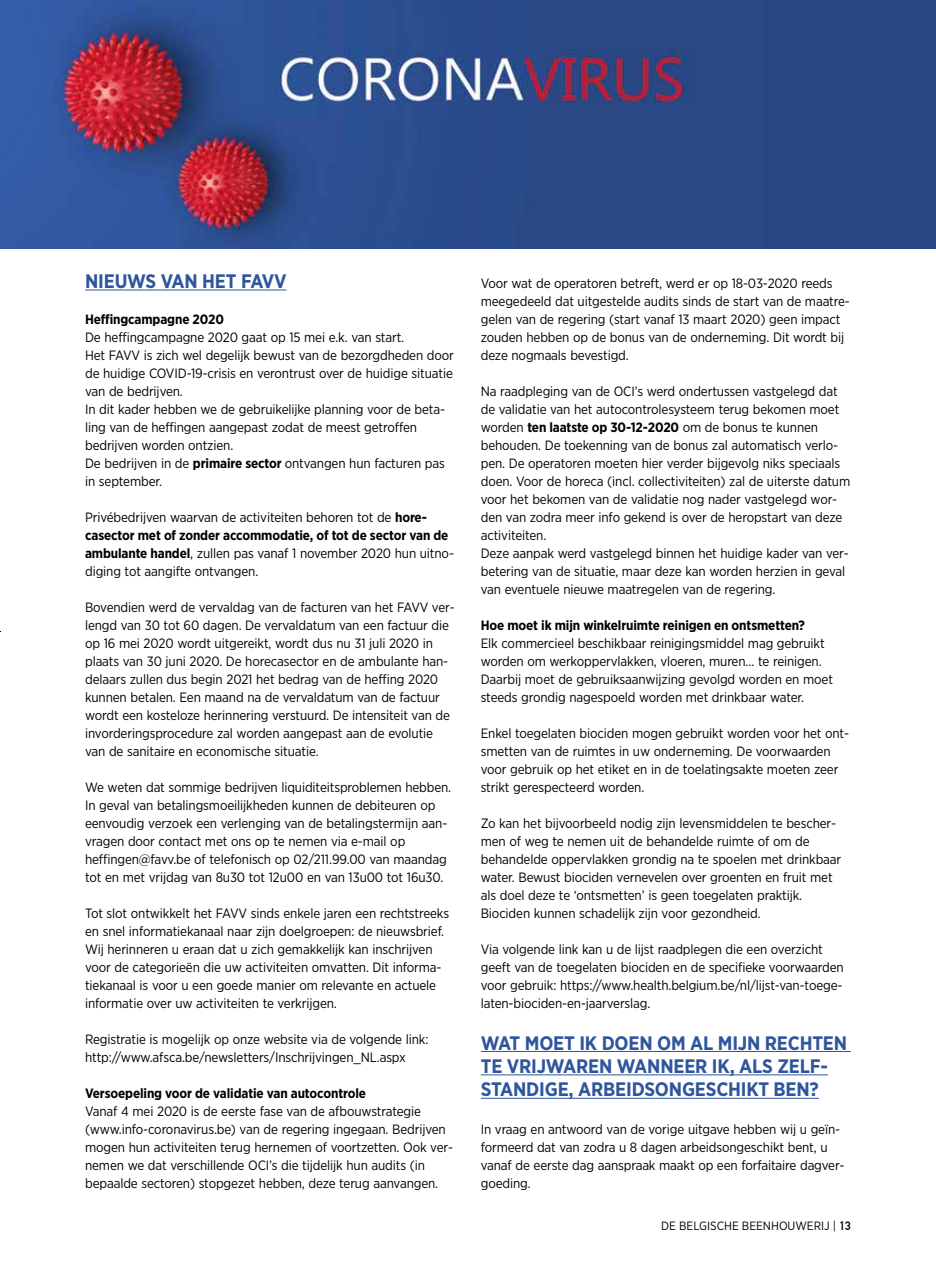
<style>
.page{position:relative;width:936px;height:1263px;background:#fff}
.page>*{position:absolute;margin:0;border:0;box-sizing:border-box;transform-origin:0 0}
.t1{font:700 19.5px/23.4px "Gotham Narrow";letter-spacing:-.01em;color:#2f569d}
.t2{font:13.5px/18px "Gotham Narrow";letter-spacing:-.01em;color:#000}
.t3{font:700 13.5px "Gotham Narrow";letter-spacing:-.01em;color:#000}
.t4{font:12px "Gotham Narrow";color:#000}
.s1{font-weight:700}
.s2{font-family:"DIN Alternate";font-weight:700}
</style>
<div class="page">
<hr style="left:85px;top:289px;width:201px;height:1px;background:#2f569d">
<hr style="left:480px;top:1051px;width:370px;height:1px;background:#2f569d">
<hr style="left:480px;top:1074px;width:347px;height:1px;background:#2f569d">
<hr style="left:480px;top:1098px;width:338px;height:1px;background:#2f569d">
<div style="left:0;top:0;width:935px;height:249px;background:#274782"></div>
<img style="left:0;top:0;width:690px;height:249px">
<h1 class="t1" style="left:85px;top:269px;width:203px">NIEUWS VAN HET FAVV</h1>
<p class="t3" style="left:85px;top:311px;width:140px">Heffingcampagne 2020</p>
<p class="t2" style="left:85px;top:328px;width:370px">De heffingcampagne 2020 gaat op 15 mei e.k. van start.<br>Het FAVV is zich wel degelijk bewust van de bezorgdheden door de huidige COVID-19-crisis en verontrust over de huidige situatie van de bedrijven.<br>In dit kader hebben we de gebruikelijke planning voor de beta&shy;ling van de heffingen aangepast zodat de meest getroffen bedrijven worden ontzien.<br>De bedrijven in de <span class="s1">primaire sector</span> ontvangen hun facturen pas in september.</p>
<p class="t2" style="left:85px;top:508px;width:370px">Privébedrijven waarvan de activiteiten behoren tot de <span class="s1">hore&shy;casector met of zonder accommodatie, of tot de sector van de ambulante handel</span>, zullen pas vanaf 1 november 2020 hun uitno&shy;diging tot aangifte ontvangen.</p>
<p class="t2" style="left:85px;top:598px;width:371px">Bovendien werd de vervaldag van de facturen van het FAVV ver&shy;lengd van 30 tot 60 dagen. De vervaldatum van een factuur die op 16 mei 2020 wordt uitgereikt, wordt dus nu 31 juli 2020 in plaats van 30 juni 2020. De horecasector en de ambulante han&shy;delaars zullen dus begin 2021 het bedrag van de heffing 2020 kunnen betalen. Een maand na de vervaldatum van de factuur wordt een kosteloze herinnering verstuurd. De intensiteit van de invorderingsprocedure zal worden aangepast aan de evolutie van de sanitaire en economische situatie.</p>
<p class="t2" style="left:85px;top:778px;width:367px">We weten dat sommige bedrijven liquiditeitsproblemen hebben.<br>In geval van betalingsmoeilijkheden kunnen de debiteuren op eenvoudig verzoek een verlenging van de betalingstermijn aan&shy;vragen door contact met ons op te nemen via e-mail op heffingen@favv.be of telefonisch op 02/211.99.00 van maandag tot en met vrijdag van 8u30 tot 12u00 en van 13u00 tot 16u30.</p>
<p class="t2" style="left:85px;top:904px;width:365px">Tot slot ontwikkelt het FAVV sinds enkele jaren een rechtstreeks en snel informatiekanaal naar zijn doelgroepen: de nieuwsbrief.<br>Wij herinneren u eraan dat u zich gemakkelijk kan inschrijven voor de categorieën die uw activiteiten omvatten. Dit informa&shy;tiekanaal is voor u een goede manier om relevante en actuele informatie over uw activiteiten te verkrijgen.</p>
<p class="t2" style="left:85px;top:1030px;width:345px">Registratie is mogelijk op onze website via de volgende link: http://www.afsca.be/newsletters/Inschrijvingen_NL.aspx</p>
<p class="t3" style="left:85px;top:1084px;width:282px">Versoepeling voor de validatie van autocontrole</p>
<p class="t2" style="left:85px;top:1102px;width:369px">Vanaf 4 mei 2020 is de eerste fase van de afbouwstrategie (www.info-coronavirus.be) van de regering ingegaan. Bedrijven mogen hun activiteiten terug hernemen of voortzetten. Ook ver&shy;nemen we dat verschillende OCI’s die tijdelijk hun audits (in bepaalde sectoren) stopgezet hebben, deze terug aanvangen.</p>
<p class="t2" style="left:480px;top:274px;width:370px">Voor wat de operatoren betreft, werd er op 18-03-2020 reeds meegedeeld dat uitgestelde audits sinds de start van de maatre&shy;gelen van de regering (start vanaf 13 maart 2020) geen impact zouden hebben op de bonus van de onderneming. Dit wordt bij deze nogmaals bevestigd.</p>
<p class="t2" style="left:480px;top:382px;width:371px">Na raadpleging van de OCI’s werd ondertussen vastgelegd dat de validatie van het autocontrolesysteem terug bekomen moet worden <span class="s1">ten laatste op 30-12-2020</span> om de bonus te kunnen behouden. De toekenning van de bonus zal automatisch verlo&shy;pen. De operatoren moeten hier verder bijgevolg niks speciaals doen. Voor de horeca (incl. collectiviteiten) zal de uiterste datum voor het bekomen van de validatie nog nader vastgelegd wor&shy;den van zodra meer info gekend is over de heropstart van deze activiteiten.<br>Deze aanpak werd vastgelegd binnen het huidige kader van ver&shy;betering van de situatie, maar deze kan worden herzien in geval van eventuele nieuwe maatregelen van de regering.</p>
<p class="t3" style="left:480px;top:617px;width:326px">Hoe moet ik mijn winkelruimte reinigen en ontsmetten?</p>
<p class="t2" style="left:480px;top:634px;width:354px">Elk commercieel beschikbaar reinigingsmiddel mag gebruikt worden om werkoppervlakken, vloeren, muren… te reinigen.<br>Daarbij moet de gebruiksaanwijzing gevolgd worden en moet steeds grondig nagespoeld worden met drinkbaar water.</p>
<p class="t2" style="left:480px;top:724px;width:370px">Enkel toegelaten biociden mogen gebruikt worden voor het ont&shy;smetten van de ruimtes in uw onderneming. De voorwaarden voor gebruik op het etiket en in de toelatingsakte moeten zeer strikt gerespecteerd worden.</p>
<p class="t2" style="left:480px;top:814px;width:362px">Zo kan het bijvoorbeeld nodig zijn levensmiddelen te bescher&shy;men of weg te nemen uit de behandelde ruimte of om de behandelde oppervlakken grondig na te spoelen met drinkbaar water. Bewust biociden vernevelen over groenten en fruit met als doel deze te ‘ontsmetten’ is geen toegelaten praktijk.<br>Biociden kunnen schadelijk zijn voor gezondheid.</p>
<p class="t2" style="left:480px;top:940px;width:364px">Via volgende link kan u de lijst raadplegen die een overzicht geeft van de toegelaten biociden en de specifieke voorwaarden voor gebruik: https://www.health.belgium.be/nl/lijst-van-toege&shy;laten-biociden-en-jaarverslag.</p>
<h1 class="t1" style="left:480px;top:1031px;width:368px">WAT MOET IK DOEN OM AL MIJN RECHTEN<br>TE VRIJWAREN WANNEER IK, ALS ZELF-<br>STANDIGE, ARBEIDSONGESCHIKT BEN?</h1>
<p class="t2" style="left:480px;top:1120px;width:365px">In vraag en antwoord van de vorige uitgave hebben wij u geïn&shy;formeerd dat van zodra u 8 dagen arbeidsongeschikt bent, u vanaf de eerste dag aanspraak maakt op een forfaitaire dagver&shy;goeding.</p>
<p class="t4" style="left:661px;top:1218px;width:191px">DE BELGISCHE BEENHOUWERIJ | <span class="s2">13</span></p>
</div>
